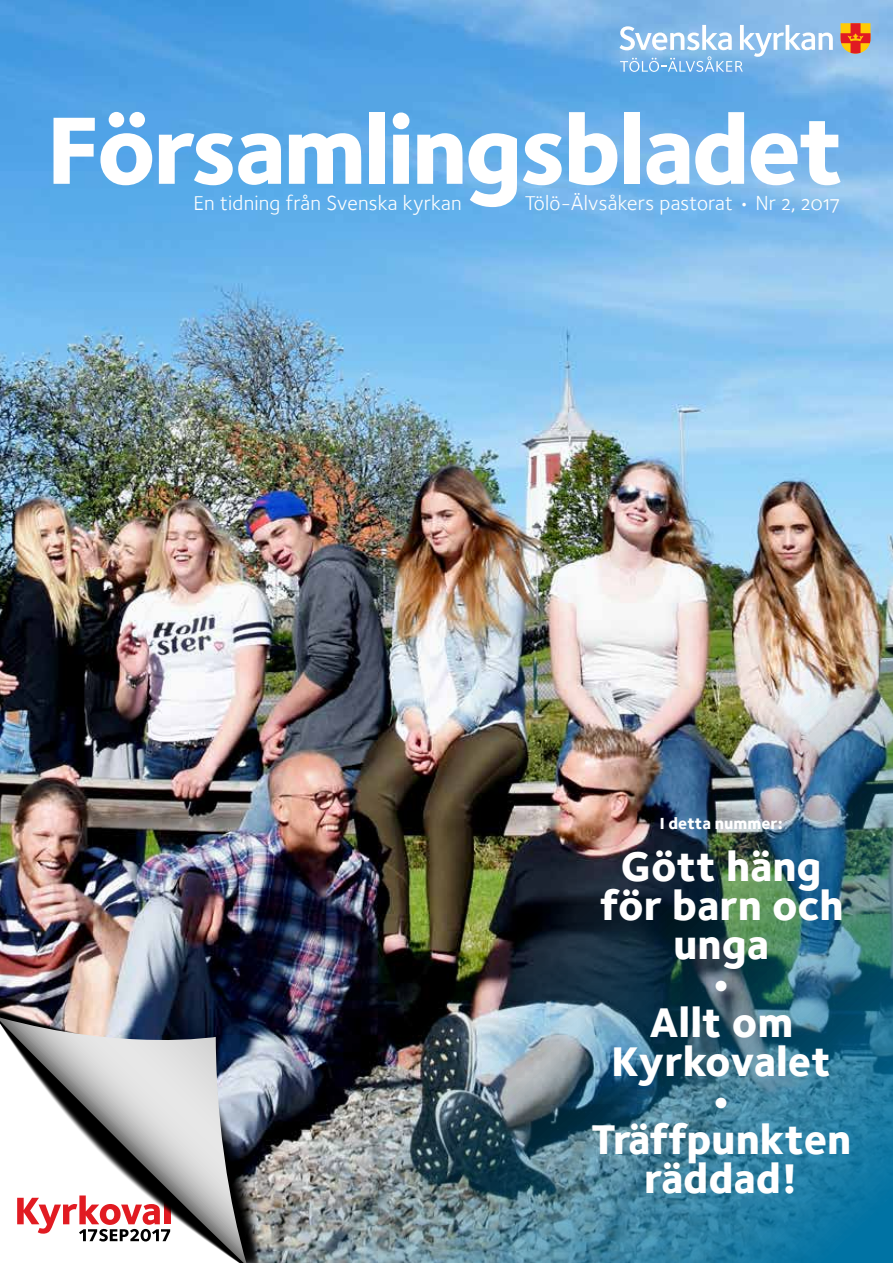
<style>
.page{position:relative;width:893px;height:1263px;background:#fff}
.page>*{position:absolute;margin:0;border:0;box-sizing:border-box;transform-origin:0 0}
.t1{font:800 99px "Foundry Sterling";letter-spacing:-.03em;color:#fff}
.t2{font:800 42.6px/39px "Foundry Sterling";color:#fff;text-align:center}
.t3{font:21px "Foundry Sterling Book OSF";letter-spacing:.01em;color:#fff}
.t4{font:800 16.5px "Foundry Sterling";color:#fff}
</style>
<div class="page">
<img style="left:0;top:0;width:893px;height:1263px">
<img style="left:0;top:1007px;width:260px;height:256px">
<svg style="left:0;top:1017px;width:246px;height:246px"></svg>
<svg style="left:619px;top:25px;width:214px;height:47px"></svg>
<svg style="left:840px;top:23px;width:30px;height:31px"></svg>
<h1 class="t1" style="left:47px;top:89px;width:799px">Församlingsbladet</h1>
<p class="t3" style="left:193px;top:191px;width:270px">En tidning från Svenska kyrkan</p>
<p class="t3" style="left:525px;top:191px;width:316px">Tölö-Älvsåkers pastorat • Nr 2, 2017</p>
<p class="t4" style="left:660px;top:813px;width:125px">I detta nummer:</p>
<p class="t2" style="left:591px;top:846px;width:261px">Gött häng för barn och unga<br>•<br>Allt om<br>Kyrkovalet<br>•<br>Träffpunkten räddad!</p>
</div>
